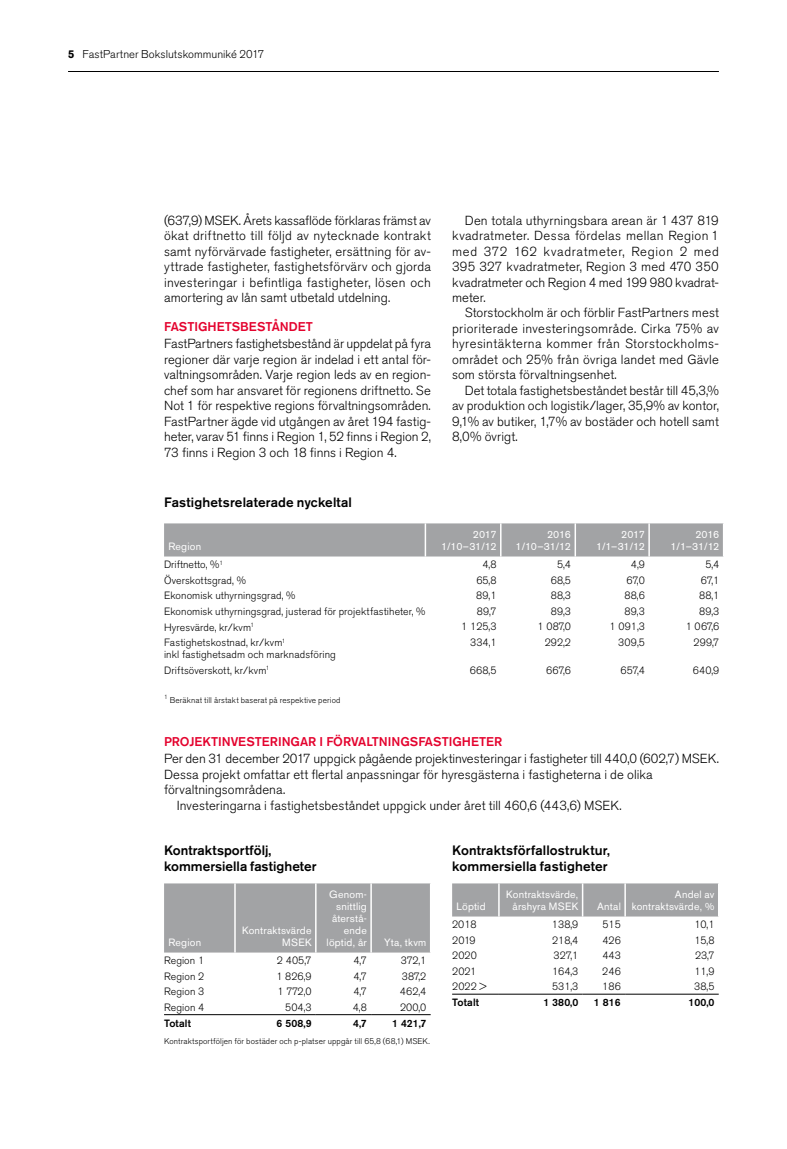
<style>
.page{position:relative;width:787px;height:1149px;background:#fff}
.page>*{position:absolute;margin:0;border:0;box-sizing:border-box;transform-origin:0 0}
.t1{font:500 13.5px/15.5px "Akzidenz Grotesk BQ";letter-spacing:.01em;color:#000}
.t2{font:300 13.05px/15.5px "Akzidenz Grotesk BQ";color:#000;text-align:justify}
.t3{font:500 12.6px "Akzidenz Grotesk BQ";color:#e4032e}
.t4{font:300 11.25px "Akzidenz Grotesk BE";letter-spacing:.005em;color:#000}
.t5{font:300 10.5px/12px "Akzidenz Grotesk BE";letter-spacing:.005em;color:#000}
.t6{font:10.5px/12px "Akzidenz Grotesk BE";letter-spacing:.02em;color:#fff;text-align:right}
.t7{font:500 10.5px "Akzidenz Grotesk BE";letter-spacing:.01em;color:#000}
.t8{font:10.5px/12px "Akzidenz Grotesk BE";letter-spacing:-.03em;color:#fff;text-align:right}
.t9{font:300 8.25px "Akzidenz Grotesk BE";letter-spacing:.015em;color:#000}
.s1{font-weight:700}
</style>
<div class="page">
<hr style="left:68px;top:71px;width:651px;height:1px;background:#000">
<div style="left:164px;top:523px;width:559px;height:33px;background:#a2a3a5"></div>
<hr style="left:424px;top:523px;width:2px;height:33px;background:#fff">
<hr style="left:500px;top:523px;width:1px;height:33px;background:#fff">
<hr style="left:574px;top:523px;width:2px;height:33px;background:#fff">
<hr style="left:648px;top:523px;width:2px;height:33px;background:#fff">
<div style="left:164px;top:883px;width:266px;height:69px;background:#a2a3a5"></div>
<hr style="left:234px;top:883px;width:2px;height:69px;background:#fff">
<hr style="left:315px;top:883px;width:1px;height:69px;background:#fff">
<hr style="left:370px;top:883px;width:2px;height:69px;background:#fff">
<hr style="left:164px;top:1014px;width:71px;height:1px;background:#000">
<hr style="left:235px;top:1014px;width:81px;height:1px;background:#000">
<hr style="left:316px;top:1014px;width:55px;height:1px;background:#000">
<hr style="left:371px;top:1014px;width:59px;height:1px;background:#000">
<div style="left:452px;top:883px;width:266px;height:33px;background:#a2a3a5"></div>
<hr style="left:498px;top:883px;width:1px;height:33px;background:#fff">
<hr style="left:582px;top:883px;width:1px;height:33px;background:#fff">
<hr style="left:624px;top:883px;width:2px;height:33px;background:#fff">
<hr style="left:452px;top:993px;width:47px;height:1px;background:#000">
<hr style="left:499px;top:993px;width:83px;height:1px;background:#000">
<hr style="left:582px;top:993px;width:43px;height:1px;background:#000">
<hr style="left:625px;top:993px;width:93px;height:1px;background:#000">
<p class="t4" style="left:68px;top:48px;width:198px"><span class="s1">5</span> FastPartner Bokslutskommuniké 2017</p>
<p class="t2" style="left:164px;top:213px;width:268px">(637,9) MSEK. Årets kassaflöde förklaras främst av ökat driftnetto till följd av nytecknade kontrakt samt nyförvärvade fastigheter, ersättning för av&shy;yttrade fastigheter, fastighetsförvärv och gjorda investeringar i befintliga fastigheter, lösen och amortering av lån samt utbetald utdelning.</p>
<p class="t3" style="left:164px;top:319px;width:150px">FASTIGHETSBESTÅNDET</p>
<p class="t2" style="left:164px;top:336px;width:268px">FastPartners fastighetsbestånd är uppdelat på fyra regioner där varje region är indelad i ett antal för&shy;valtningsområden. Varje region leds av en region&shy;chef som har ansvaret för regionens driftnetto. Se Not 1 för respektive regions förvaltningsområden.<br>FastPartner ägde vid utgången av året 194 fastig&shy;heter, varav 51 finns i Region 1, 52 finns i Region 2, 73 finns i Region 3 och 18 finns i Region 4.</p>
<p class="t1" style="left:164px;top:494px;width:189px">Fastighetsrelaterade nyckeltal</p>
<p class="t2" style="left:452px;top:213px;width:268px;text-indent:13px">Den totala uthyrningsbara arean är 1 437 819 kvadratmeter. Dessa fördelas mellan Region 1 med 372 162 kvadratmeter, Region 2 med 395 327 kvadratmeter, Region 3 med 470 350 kvadratmeter och Region 4 med 199 980 kvadrat&shy;meter.</p>
<p class="t2" style="left:452px;top:305px;width:268px;text-indent:13px">Storstockholm är och förblir FastPartners mest prioriterade investeringsområde. Cirka 75% av hyresintäkterna kommer från Storstockholms&shy;området och 25% från övriga landet med Gävle som största förvaltningsenhet.</p>
<p class="t2" style="left:452px;top:382px;width:268px;text-indent:13px">Det totala fastighetsbeståndet består till 45,3,% av produktion och logistik/lager, 35,9% av kontor, 9,1% av butiker, 1,7% av bostäder och hotell samt 8,0% övrigt.</p>
<p class="t6" style="left:168px;top:540px;width:34px">Region</p>
<p class="t8" style="left:441px;top:528px;width:57px">2017<br>1/10–31/12</p>
<p class="t8" style="left:515px;top:528px;width:57px">2016<br>1/10–31/12</p>
<p class="t6" style="left:596px;top:528px;width:50px">2017<br>1/1–31/12</p>
<p class="t6" style="left:670px;top:528px;width:50px">2016<br>1/1–31/12</p>
<p class="t5" style="left:164px;top:558px;width:60px">Driftnetto, %<sup>1</sup></p>
<p class="t5" style="left:482px;top:558px;width:15px">4,8</p>
<p class="t5" style="left:557px;top:558px;width:15px">5,4</p>
<p class="t5" style="left:631px;top:558px;width:15px">4,9</p>
<p class="t5" style="left:705px;top:558px;width:15px">5,4</p>
<p class="t5" style="left:164px;top:574px;width:83px">Överskottsgrad, %</p>
<p class="t5" style="left:476px;top:574px;width:22px">65,8</p>
<p class="t5" style="left:550px;top:574px;width:22px">68,5</p>
<p class="t5" style="left:626px;top:574px;width:20px">67,0</p>
<p class="t5" style="left:701px;top:574px;width:20px">67,1</p>
<p class="t5" style="left:164px;top:589px;width:133px">Ekonomisk uthyrningsgrad, %</p>
<p class="t5" style="left:476px;top:589px;width:22px">89,1</p>
<p class="t5" style="left:550px;top:589px;width:22px">88,3</p>
<p class="t5" style="left:624px;top:589px;width:22px">88,6</p>
<p class="t5" style="left:699px;top:589px;width:22px">88,1</p>
<p class="t5" style="left:164px;top:605px;width:263px">Ekonomisk uthyrningsgrad, justerad för projektfastiheter, %</p>
<p class="t5" style="left:477px;top:605px;width:21px">89,7</p>
<p class="t5" style="left:550px;top:605px;width:22px">89,3</p>
<p class="t5" style="left:624px;top:605px;width:22px">89,3</p>
<p class="t5" style="left:699px;top:605px;width:22px">89,3</p>
<p class="t5" style="left:164px;top:621px;width:91px">Hyresvärde, kr/kvm<sup>1</sup></p>
<p class="t5" style="left:461px;top:621px;width:37px">1 125,3</p>
<p class="t5" style="left:537px;top:621px;width:35px">1 087,0</p>
<p class="t5" style="left:609px;top:621px;width:37px">1 091,3</p>
<p class="t5" style="left:685px;top:621px;width:35px">1 067,6</p>
<p class="t5" style="left:164px;top:636px;width:173px">Fastighetskostnad, kr/kvm<sup>1<br></sup>inkl fastighetsadm och marknadsföring</p>
<p class="t5" style="left:470px;top:636px;width:28px">334,1</p>
<p class="t5" style="left:545px;top:636px;width:28px">292,2</p>
<p class="t5" style="left:618px;top:636px;width:28px">309,5</p>
<p class="t5" style="left:693px;top:636px;width:27px">299,7</p>
<p class="t5" style="left:164px;top:664px;width:107px">Driftsöverskott, kr/kvm<sup>1</sup></p>
<p class="t5" style="left:470px;top:664px;width:28px">668,5</p>
<p class="t5" style="left:546px;top:664px;width:26px">667,6</p>
<p class="t5" style="left:620px;top:664px;width:26px">657,4</p>
<p class="t5" style="left:693px;top:664px;width:28px">640,9</p>
<p class="t9" style="left:164px;top:695px;width:178px"><sup>1</sup> Beräknat till årstakt baserat på respektive period</p>
<p class="t3" style="left:164px;top:734px;width:339px">PROJEKTINVESTERINGAR I FÖRVALTNINGSFASTIGHETER</p>
<p class="t2" style="left:164px;top:751px;width:556px">Per den 31 december 2017 uppgick pågående projektinvesteringar i fastigheter till 440,0 (602,7) MSEK.</p>
<p class="t2" style="left:164px;top:766px;width:490px">Dessa projekt omfattar ett flertal anpassningar för hyresgästerna i fastigheterna i de olika</p>
<p class="t2" style="left:164px;top:782px;width:123px">förvaltningsområdena.</p>
<p class="t2" style="left:177px;top:797px;width:446px">Investeringarna i fastighetsbeståndet uppgick under året till 460,6 (443,6) MSEK.</p>
<p class="t1" style="left:164px;top:842px;width:154px">Kontraktsportfölj, kommersiella fastigheter</p>
<p class="t1" style="left:452px;top:842px;width:159px">Kontraktsförfallostruktur, kommersiella fastigheter</p>
<p class="t6" style="left:168px;top:936px;width:34px">Region</p>
<p class="t6" style="left:242px;top:924px;width:71px">Kontraktsvärde<br>MSEK</p>
<p class="t6" style="left:326px;top:888px;width:42px">Genom&shy;snittlig återstå&shy;ende löptid, år</p>
<p class="t6" style="left:384px;top:936px;width:44px">Yta, tkvm</p>
<p class="t5" style="left:164px;top:954px;width:42px">Region 1</p>
<p class="t5" style="left:277px;top:954px;width:36px">2 405,7</p>
<p class="t5" style="left:353px;top:954px;width:15px">4,7</p>
<p class="t5" style="left:401px;top:954px;width:27px">372,1</p>
<p class="t5" style="left:164px;top:970px;width:42px">Region 2</p>
<p class="t5" style="left:276px;top:970px;width:37px">1 826,9</p>
<p class="t5" style="left:353px;top:970px;width:15px">4,7</p>
<p class="t5" style="left:402px;top:970px;width:26px">387,2</p>
<p class="t5" style="left:164px;top:985px;width:42px">Region 3</p>
<p class="t5" style="left:277px;top:985px;width:36px">1 772,0</p>
<p class="t5" style="left:353px;top:985px;width:15px">4,7</p>
<p class="t5" style="left:400px;top:985px;width:28px">462,4</p>
<p class="t5" style="left:164px;top:1001px;width:42px">Region 4</p>
<p class="t5" style="left:285px;top:1001px;width:28px">504,3</p>
<p class="t5" style="left:353px;top:1001px;width:15px">4,8</p>
<p class="t5" style="left:400px;top:1001px;width:28px">200,0</p>
<p class="t7" style="left:164px;top:1016px;width:28px">Totalt</p>
<p class="t7" style="left:276px;top:1016px;width:36px">6 508,9</p>
<p class="t7" style="left:353px;top:1016px;width:15px">4,7</p>
<p class="t7" style="left:392px;top:1016px;width:36px">1 421,7</p>
<p class="t9" style="left:164px;top:1036px;width:267px">Kontraktsportföljen för bostäder och p-platser uppgår till 65,8 (68,1) MSEK.</p>
<p class="t6" style="left:456px;top:900px;width:31px">Löptid</p>
<p class="t6" style="left:506px;top:888px;width:74px">Kontraktsvärde, årshyra MSEK</p>
<p class="t6" style="left:597px;top:900px;width:25px">Antal</p>
<p class="t6" style="left:632px;top:888px;width:84px">Andel av kontraktsvärde, %</p>
<p class="t5" style="left:452px;top:918px;width:26px">2018</p>
<p class="t5" style="left:552px;top:918px;width:28px">138,9</p>
<p class="t5" style="left:602px;top:918px;width:20px">515</p>
<p class="t5" style="left:694px;top:918px;width:22px">10,1</p>
<p class="t5" style="left:452px;top:934px;width:25px">2019</p>
<p class="t5" style="left:552px;top:934px;width:28px">218,4</p>
<p class="t5" style="left:602px;top:934px;width:20px">426</p>
<p class="t5" style="left:694px;top:934px;width:22px">15,8</p>
<p class="t5" style="left:452px;top:949px;width:26px">2020</p>
<p class="t5" style="left:553px;top:949px;width:26px">327,1</p>
<p class="t5" style="left:602px;top:949px;width:20px">443</p>
<p class="t5" style="left:695px;top:949px;width:21px">23,7</p>
<p class="t5" style="left:452px;top:965px;width:26px">2021</p>
<p class="t5" style="left:552px;top:965px;width:28px">164,3</p>
<p class="t5" style="left:602px;top:965px;width:20px">246</p>
<p class="t5" style="left:694px;top:965px;width:22px">11,9</p>
<p class="t5" style="left:452px;top:980px;width:36px">2022 &gt;</p>
<p class="t5" style="left:552px;top:980px;width:28px">531,3</p>
<p class="t5" style="left:602px;top:980px;width:20px">186</p>
<p class="t5" style="left:694px;top:980px;width:22px">38,5</p>
<p class="t7" style="left:452px;top:995px;width:28px">Totalt</p>
<p class="t7" style="left:543px;top:995px;width:36px">1 380,0</p>
<p class="t7" style="left:594px;top:995px;width:28px">1 816</p>
<p class="t7" style="left:688px;top:995px;width:28px">100,0</p>
</div>
